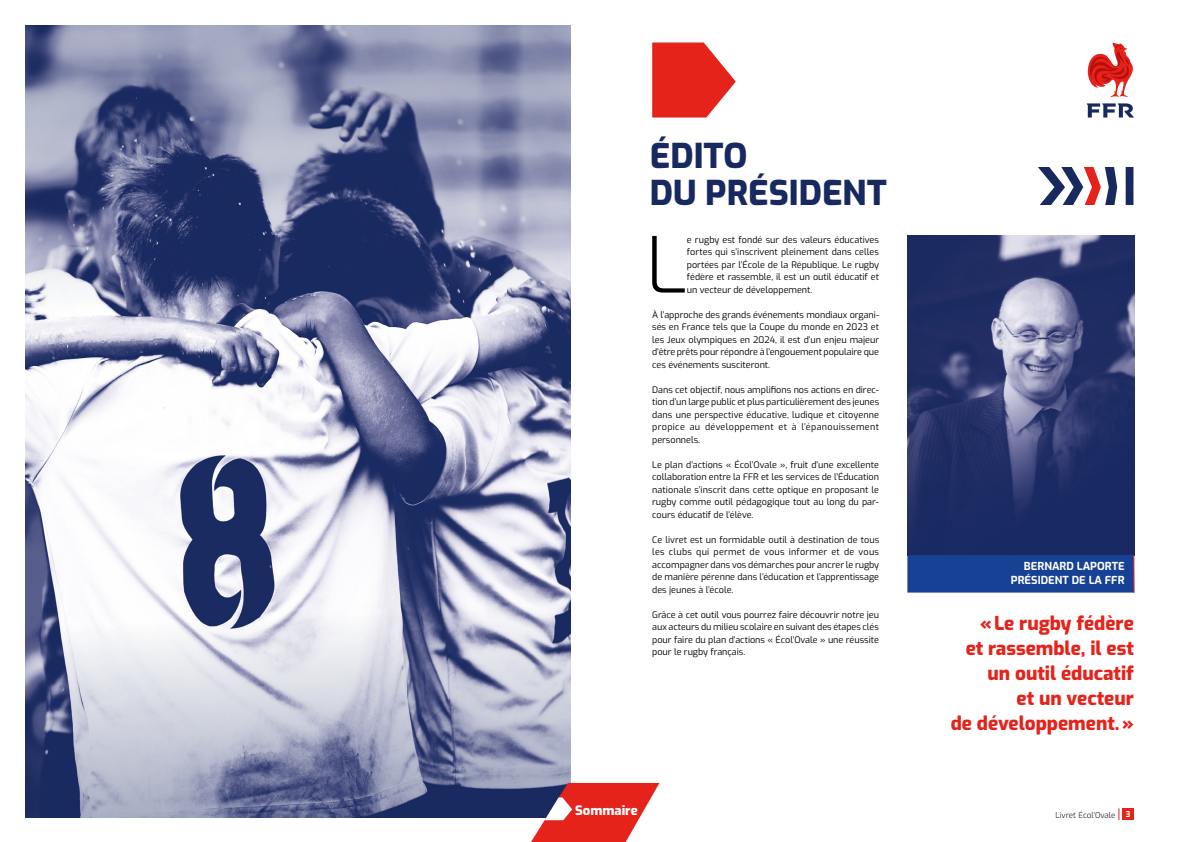
<style>
.page{position:relative;width:1191px;height:842px;background:#fff}
.page>*{position:absolute;margin:0;border:0;box-sizing:border-box;transform-origin:0 0}
.t1{font:300 77.1px "Exo";color:#000}
.t2{font:800 34px/37.5px "Exo";color:#18295f}
.t3{font:800 19px/25px "Exo";color:#e5231b;text-align:right}
.t4{font:800 13px "Exo";color:#fff}
.t5{font:700 11px/14px "Exo";color:#fff;text-align:right}
.t6{font:9px/12.5px "Exo";color:#000;text-align:justify}
.t7{font:300 8px "Exo";color:#000}
.t8{font:700 8px "Exo";color:#fff}
</style>
<div class="page">
<img style="left:25px;top:368px;width:545px;height:174px">
<svg style="left:25px;top:542px;width:546px;height:275px"></svg>
<svg style="left:25px;top:25px;width:546px;height:343px;background:#757ca0"></svg>
<svg style="left:1087px;top:43px;width:46px;height:54px"></svg>
<svg style="left:1086px;top:103px;width:48px;height:15px"></svg>
<img style="left:907px;top:235px;width:227px;height:320px">
<svg style="left:1038px;top:168px;width:96px;height:37px"></svg>
<svg style="left:652px;top:43px;width:84px;height:75px"></svg>
<div style="left:1122px;top:808px;width:12px;height:12px;background:#e5231b"></div>
<svg style="left:1118px;top:808px;width:1px;height:12px"></svg>
<div style="left:907px;top:555px;width:226px;height:38px;background:#164194"></div>
<hr style="left:1133px;top:555px;width:1px;height:38px;background:#e5231b">
<svg style="left:531px;top:783px;width:129px;height:59px"></svg>
<h2 class="t2" style="left:650px;top:135px;width:238px">ÉDITO<br>DU PRÉSIDENT</h2>
<h1 class="t1" style="left:646px;top:209px;width:42px">L</h1>
<p class="t6" style="left:687px;top:233px;width:194px">e rugby est fondé sur des valeurs éducatives fortes qui s’inscrivent pleinement dans celles portées par l’École de la République. Le rugby fédère et rassemble, il est un outil éducatif et un vecteur de développement.</p>
<p class="t6" style="left:652px;top:308px;width:228px">À l’approche des grands événements mondiaux organi&shy;sés en France tels que la Coupe du monde en 2023 et les Jeux olympiques en 2024, il est d’un enjeu majeur d’être prêts pour répondre à l’engouement populaire que ces événements susciteront.</p>
<p class="t6" style="left:652px;top:383px;width:228px">Dans cet objectif, nous amplifions nos actions en direc&shy;tion d’un large public et plus particulièrement des jeunes dans une perspective éducative, ludique et citoyenne propice au développement et à l’épanouissement personnels.</p>
<p class="t6" style="left:652px;top:458px;width:228px">Le plan d’actions « Écol’Ovale », fruit d’une excellente collaboration entre la FFR et les services de l’Éducation nationale s’inscrit dans cette optique en proposant le rugby comme outil pédagogique tout au long du par&shy;cours éducatif de l’élève.</p>
<p class="t6" style="left:652px;top:533px;width:228px">Ce livret est un formidable outil à destination de tous les clubs qui permet de vous informer et de vous accompagner dans vos démarches pour ancrer le rugby de manière pérenne dans l’éducation et l’apprentissage des jeunes à l’école.</p>
<p class="t6" style="left:652px;top:608px;width:228px">Grâce à cet outil vous pourrez faire découvrir notre jeu aux acteurs du milieu scolaire en suivant des étapes clés pour faire du plan d’actions « Écol’Ovale » une réussite pour le rugby français.</p>
<h3 class="t4" style="left:575px;top:801px;width:64px">Sommaire</h3>
<p class="t5" style="left:1011px;top:559px;width:115px">BERNARD LAPORTE<br>PRÉSIDENT DE LA FFR</p>
<h3 class="t3" style="left:950px;top:610px;width:185px">« Le rugby fédère<br>et rassemble, il est un outil éducatif<br>et un vecteur<br>de développement. »</h3>
<p class="t7" style="left:1055px;top:809px;width:62px">Livret Écol’Ovale</p>
<p class="t8" style="left:1125px;top:808px;width:6px">3</p>
</div>
